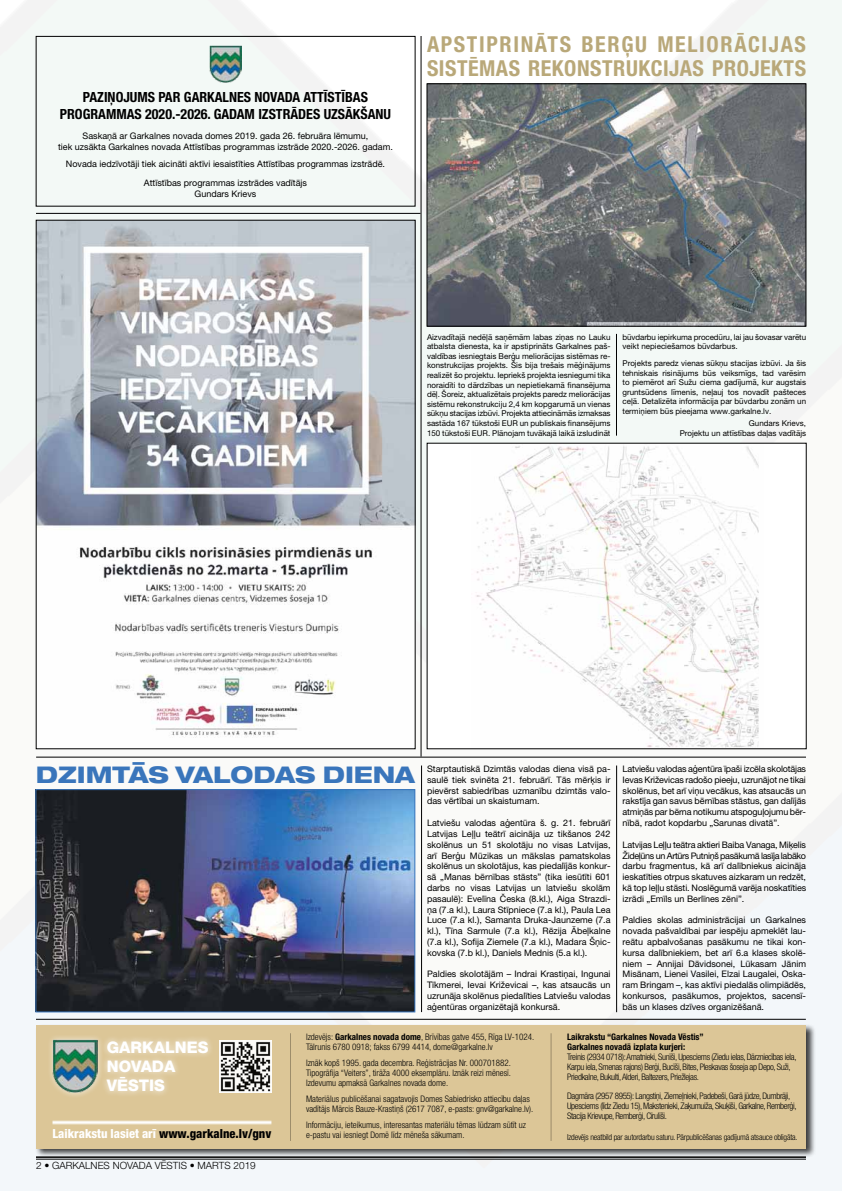
<style>
.page{position:relative;width:842px;height:1191px;background:#fff}
.page>*{position:absolute;margin:0;border:0;box-sizing:border-box;transform-origin:0 0}
.t1{font:800 expanded 23px "Helvetica Neue LT Pro";color:#3975bb}
.t2{font:700 condensed 22px/24px "Helvetica Neue LT Pro";letter-spacing:.075em;color:#b9a879}
.t3{font:800 16px/19.2px "Helvetica Neue LT Pro";color:#fff}
.t4{font:700 condensed 14px/16.8px "Helvetica Neue LT Pro";color:#000;text-align:center}
.t5{font:800 condensed 12.5px "Helvetica Neue LT Pro";color:#fff}
.t6{font:300 10px "Helvetica Neue LT Pro";color:#000}
.t7{font:9px/10.8px "Helvetica Neue LT Pro";color:#000;text-align:justify}
.t8{font:300 condensed 9px/10px "Helvetica Neue LT Pro";color:#000}
.t9{font:300 condensed 9px/10px "Helvetica Neue LT Pro";letter-spacing:-.04em;color:#000}
.t10{font:700 condensed 9px/10px "Helvetica Neue LT Pro";color:#000}
.t11{font:300 condensed 8.3px "Helvetica Neue LT Pro";letter-spacing:-.025em;color:#000}
.t12{font:8px/9.6px "Helvetica Neue LT Pro";color:#000;text-align:justify}
.s1{font-weight:700}
.s2{color:#000}
</style>
<div class="page">
<img style="left:0;top:0;width:842px;height:1190px">
<div style="left:35px;top:1023px;width:780px;height:134px;background:#000;opacity:.75"></div>
<div style="left:36px;top:1025px;width:770px;height:123px;background:#dcc697"></div>
<hr style="left:36px;top:1156px;width:770px;height:1px;background:#000">
<hr style="left:36px;top:1158px;width:770px;height:1px;background:#000">
<img style="left:219px;top:1040px;width:52px;height:52px">
<div style="left:101px;top:1034px;width:113px;height:63px;background:#fff;opacity:.75"></div>
<div style="left:47px;top:1034px;width:57px;height:64px;background:#fff;opacity:.75"></div>
<img style="left:53px;top:1040px;width:45px;height:53px">
<hr style="left:36px;top:1018px;width:770px;height:1px;background:#000">
<hr style="left:53px;top:1121px;width:218px;height:1px;background:#fff">
<hr style="left:53px;top:1122px;width:218px;height:1px;background:#fff">
<hr style="left:53px;top:1123px;width:218px;height:1px;background:#fff">
<hr style="left:290px;top:1033px;width:1px;height:108px;background:#000">
<hr style="left:551px;top:1033px;width:1px;height:108px;background:#000">
<img style="left:38px;top:222px;width:375px;height:525px">
<hr style="left:421px;top:36px;width:1px;height:720px;background:#000">
<img style="left:210px;top:45px;width:32px;height:38px">
<img style="left:429px;top:86px;width:375px;height:238px">
<div style="left:427px;top:443px;width:379px;height:306px;background:#fff"></div>
<img style="left:476px;top:446px;width:283px;height:301px">
<hr style="left:616px;top:334px;width:1px;height:101px;background:#000">
<div style="left:36px;top:36px;width:379px;height:170px;border:1px solid #000"></div>
<hr style="left:36px;top:213px;width:385px;height:1px;background:#000">
<img style="left:38px;top:791px;width:375px;height:219px">
<div style="left:36px;top:789px;width:379px;height:223px;border:1px solid #3975bb"></div>
<hr style="left:616px;top:765px;width:1px;height:247px;background:#000">
<hr style="left:36px;top:756px;width:770px;height:1px;background:#000">
<hr style="left:421px;top:765px;width:1px;height:247px;background:#000">
<h3 class="t4" style="left:60px;top:89px;width:332px">PAZIŅOJUMS PAR GARKALNES NOVADA ATTĪSTĪBAS<br>PROG RAMMAS 2020.-2026. GADAM IZSTRĀDES UZSĀKŠANU</h3>
<p class="t7" style="left:58px;top:131px;width:336px;text-align:center">Saskaņā ar Garkalnes novada domes 2019. gada 26. februāra lēmumu,<br>tiek uzsākta Garkalnes novada Attīstības programmas izstrāde 2020.-2026. gadam.</p>
<p class="t7" style="left:66px;top:154px;width:320px;line-height:19.2px;text-align:center">Novada iedzīvotāji tiek aicināti aktīvi iesaistīties Attīstības programmas izstrādē.<br>Attīstības programmas izstrādes vadītājs</p>
<p class="t7" style="left:195px;top:188px;width:63px">Gundars Krievs</p>
<h2 class="t2" style="left:427px;top:31px;width:381px">APSTIPRINĀTS BERĢU MELIORĀCIJAS<br>SISTĒMAS REKONSTRUKCIJAS PROJEKTS</h2>
<p class="t12" style="left:427px;top:332px;width:185px">Aizvadītajā nedēļā saņēmām labas ziņas no Lauku atbalsta dienesta, ka ir apstiprināts Garkalnes paš&shy;valdības iesniegtais Berģu meliorācijas sistēmas re&shy;konstrukcijas projekts. Šis bija trešais mēģinājums realizēt šo projektu. Iepriekš projekta iesniegumi tika noraidīti to dārdzības un nepietiekamā finansējuma dēļ. Šoreiz, aktualizētais projekts paredz meliorācijas sistēmu rekonstrukciju 2,4 km kopgarumā un vienas sūkņu stacijas izbūvi. Projekta attiecināmās izmaksas sastāda 167 tūkstoši EUR un publiskais finansējums 150 tūkstoši EUR. Plānojam tuvākajā laikā izsludināt</p>
<p class="t12" style="left:622px;top:332px;width:185px">būvdarbu iepirkuma procedūru, lai jau šovasar varētu veikt nepieciešamos būvdarbus.</p>
<p class="t12" style="left:622px;top:358px;width:185px">Projekts paredz vienas sūkņu stacijas izbūvi. Ja šis tehniskais risinājums būs veiksmīgs, tad varēsim to piemērot arī Sužu ciema gadījumā, kur augstais gruntsūdens līmenis, neļauj tos novadīt pašteces ceļā. Detalizēta informācija par būvdarbu zonām un termiņiem būs pieejama www.garkalne.lv.</p>
<p class="t12" style="left:680px;top:418px;width:128px;text-align:right">Gundars Krievs,<br>Projektu un attīstības daļas vadītājs</p>
<h1 class="t1" style="left:36px;top:759px;width:380px">DZIMTĀS VALODAS DIENA</h1>
<p class="t7" style="left:427px;top:763px;width:185px">Starptautiskā Dzimtās valodas diena visā pa&shy;saulē tiek svinēta 21. februārī. Tās mērķis ir pievērst sabiedrības uzmanību dzimtās valo&shy;das vērtībai un skaistumam.</p>
<p class="t7" style="left:427px;top:817px;width:185px">Latviešu valodas aģentūra š. g. 21. februārī Latvijas Leļļu teātrī aicināja uz tikšanos 242 skolēnus un 51 skolotāju no visas Latvijas, arī Berģu Mūzikas un mākslas pamatskolas skolēnus un skolotājus, kas piedalījās konkur&shy;sā „Manas bērnības stāsts” (tika iesūtīti 601 darbs no visas Latvijas un latviešu skolām pasaulē): Evelīna Česka (8.kl.), Aiga Strazdi&shy;ņa (7.a kl.), Laura Stīpniece (7.a kl.), Paula Lea Luce (7.a kl.), Samanta Druka-Jaunzeme (7.a kl.), Tīna Sarmule (7.a kl.), Rēzija Ābeļkalne (7.a kl.), Sofija Ziemele (7.a kl.), Madara Šņic&shy;kovska (7.b kl.), Daniels Mednis (5.a kl.).</p>
<p class="t7" style="left:427px;top:968px;width:185px">Paldies skolotājām – Indrai Krastiņai, Ingunai Tīkmerei, Ievai Križevicai –, kas atsaucās un uzrunāja skolēnus piedalīties Latviešu valodas aģentūras organizētajā konkursā.</p>
<p class="t7" style="left:623px;top:763px;width:185px">Latviešu valodas aģentūra īpaši izcēla skolotājas Ievas Križevicas radošo pieeju, uzrunājot ne tikai skolēnus, bet arī viņu vecākus, kas atsaucās un rakstīja gan savus bērnības stāstus, gan dalījās atmiņās par bērna notikumu atspoguļojumu bēr&shy;nībā, radot kopdarbu „Sarunas divatā”.</p>
<p class="t7" style="left:623px;top:839px;width:185px">Latvijas Leļļu teātra aktieri Baiba Vanaga, Miķelis Žideļūns un Artūrs Putniņš pasākumā lasīja labāko darbu fragmentus, kā arī dalībniekus aicināja ieskatīties otrpus skatuves aizkaram un redzēt, kā top leļļu stāsti. Noslēgumā varēja noskatīties izrādi „Emīls un Berlīnes zēni”.</p>
<p class="t7" style="left:623px;top:914px;width:185px">Paldies skolas administrācijai un Garkalnes novada pašvaldībai par iespēju apmeklēt lau&shy;reātu apbalvošanas pasākumu ne tikai kon&shy;kursa dalībniekiem, bet arī 6.a klases skolē&shy;niem – Annijai Dāvidsonei, Lūkasam Jānim Misānam, Lienei Vasilei, Elzai Laugalei, Oska&shy;ram Bringam –, kas aktīvi piedalās olimpiādēs, konkursos, pasākumos, projektos, sacensī&shy;bās un klases dzīves organizēšanā.</p>
<h3 class="t3" style="left:107px;top:1037px;width:103px">GARKALNES<br>NOVADA<br>VĒSTIS</h3>
<p class="t10" style="left:567px;top:1032px;width:138px">LAIKRAKSTU “GARKALNES NOVADA VĒSTIS”<br>GARKALNES NOVADĀ IZPLATA KURJERI:</p>
<p class="t8" style="left:306px;top:1032px;width:230px">Izdevējs: <span class="s1">GARKALNES NOVADA DOME</span>, Brīvības gatve 455, Rīga LV-1024.<br>Tālrunis 6780 0918; fakss 6799 4414, dome@garkalne.lv</p>
<p class="t8" style="left:306px;top:1058px;width:207px;text-align:justify">Iznāk kopš 1995. gada decembra. Reģistrācijas Nr. 000701882.<br>Tipogrāfija “Veiters”, tirāža 4000 eksemplāru. Iznāk reizi mēnesī.<br>Izdevumu apmaksā Garkalnes novada dome.</p>
<p class="t8" style="left:306px;top:1094px;width:229px">Materiālus publicēšanai sagatavojis Domes Sabiedrisko attiecību daļas vadītājs Mārcis Bauze-Krastiņš (2617 7087, e-pasts: gnv@garkalne.lv).</p>
<p class="t8" style="left:306px;top:1120px;width:221px">Informāciju, ieteikumus, interesantas materiālu tēmas lūdzam sūtīt uz e-pastu vai iesniegt Domē līdz mēneša sākumam.</p>
<p class="t9" style="left:567px;top:1052px;width:231px">Treinis (2934 0718): Amatnieki, Sunīši, Upesciems (Ziedu ielas, Dārzniecības iela,<br>Karpu iela, Smenas rajons) Berģi, Bucīši, Bites, Pleskavas šoseja ap Depo, Suži,<br>Priedkalne, Bukulti, Alderi, Baltezers, Priežlejas.</p>
<p class="t9" style="left:567px;top:1091px;width:231px">Dagmāra (2957 8955): Langstiņi, Ziemeļnieki, Padebeši, Garā jūdze, Dumbrāji,<br>Upesciems (līdz Ziedu 15), Makstenieki, Zaķumuiža, Skuķīši, Garkalne, Remberģi,<br>Stacija Krievupe, Remberģi, Cīrulīši.</p>
<h3 class="t5" style="left:53px;top:1125px;width:220px">Laikrakstu lasiet arī <span class="s2">www.garkalne.lv/gnv</span></h3>
<p class="t11" style="left:567px;top:1132px;width:232px">Izdevējs neatbild par autordarbu saturu. Pārpublicēšanas gadījumā atsauce obligāta.</p>
<p class="t6" style="left:36px;top:1159px;width:221px">2 • GARKALNES NOVADA VĒSTIS • MARTS 2019</p>
</div>
